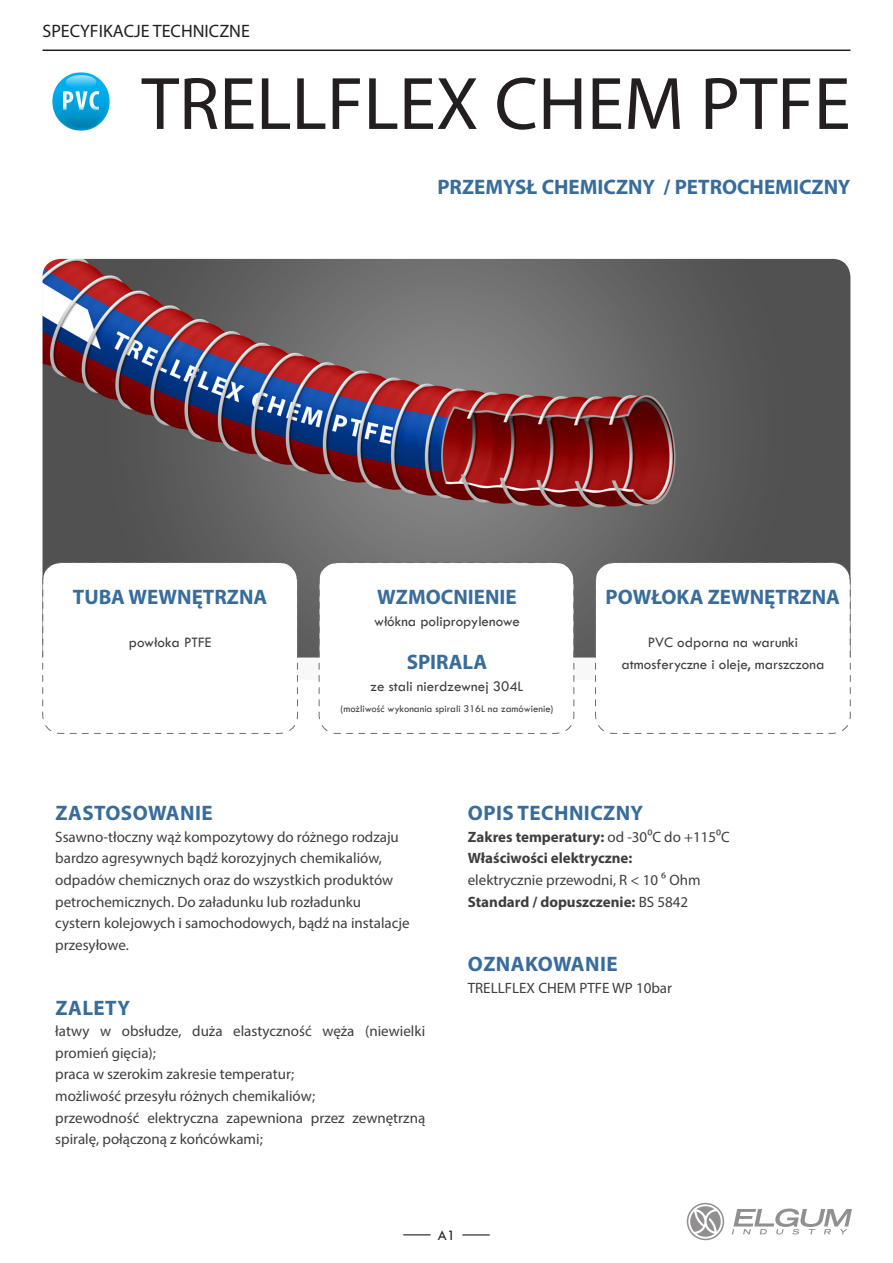
<style>
.page{position:relative;width:893px;height:1263px;background:#fff}
.page>*{position:absolute;margin:0;border:0;box-sizing:border-box;transform-origin:0 0}
.t1{font:75px "Myriad Pro";color:#231f20}
.t2{font:700 21px "Myriad Pro";color:#386c9c}
.t3{font:700 21px "Myriad Pro";letter-spacing:.02em;color:#386c9c}
.t4{font:18px "Myriad Pro";color:#231f20}
.t5{font:15px/21.6px "Myriad Pro";color:#3e3e3f}
.t6{font:15px/21.6px "Tw Cen";color:#3e3e3f;text-align:center}
.t7{font:700 15px/21.6px "Myriad Pro";color:#3e3e3f}
.t8{font:15px "Tw Cen";color:#231f20}
.t9{font:10.5px "Tw Cen";color:#3e3e3f}
.s1{font-weight:400}
.s2{font-weight:700}
</style>
<div class="page">
<svg style="left:732px;top:1208px;width:120px;height:26px"></svg>
<svg style="left:687px;top:1203px;width:37px;height:37px"></svg>
<svg style="left:403px;top:1234px;width:28px;height:1px"></svg>
<svg style="left:462px;top:1235px;width:28px;height:1px"></svg>
<hr style="left:43px;top:50px;width:807px;height:1px;background:#231f20">
<img style="left:43px;top:259px;width:807px;height:398px">
<svg style="left:42px;top:562px;width:256px;height:172px"></svg>
<svg style="left:318px;top:562px;width:257px;height:172px"></svg>
<svg style="left:595px;top:562px;width:256px;height:172px"></svg>
<img style="left:52px;top:72px;width:58px;height:59px">
<p class="t4" style="left:43px;top:19px;width:209px">SPECYFIKACJE TECHNICZNE</p>
<h1 class="t1" style="left:142px;top:58px;width:710px">TRELLFLEX CHEM PTFE</h1>
<h2 class="t2" style="left:437px;top:173px;width:415px">PRZEMYSŁ CHEMICZNY / PETROCHEMICZNY</h2>
<h2 class="t2" style="left:377px;top:583px;width:141px">WZMOCNIENIE</h2>
<h2 class="t2" style="left:606px;top:583px;width:236px">POWŁOKA ZEWNĘTRZNA</h2>
<h2 class="t2" style="left:73px;top:583px;width:196px">TUBA WEWNĘTRZNA</h2>
<p class="t6" style="left:129px;top:632px;width:84px">powłoka PTFE</p>
<p class="t6" style="left:621px;top:632px;width:204px">PVC odporna na warunki atmosferyczne i oleje, marszczona</p>
<p class="t6" style="left:374px;top:610px;width:147px">włókna polipropylenowe</p>
<h2 class="t2" style="left:407px;top:648px;width:82px">SPIRALA</h2>
<p class="t6" style="left:371px;top:675px;width:154px">ze stali nierdzewnej 304L</p>
<p class="t9" style="left:341px;top:702px;width:214px">(możliwość wykonania spirali 316L na zamówienie)</p>
<h2 class="t3" style="left:55px;top:799px;width:159px">ZASTOSOWANIE</h2>
<p class="t5" style="left:55px;top:826px;width:356px">Ssawno-tłoczny wąż kompozytowy do różnego rodzaju bardzo agresywnych bądź korozyjnych chemikaliów, odpadów chemicznych oraz do wszystkich produktów petrochemicznych. Do załadunku lub rozładunku cystern kolejowych i samochodowych, bądź na instalacje przesyłowe.</p>
<h2 class="t2" style="left:55px;top:994px;width:51px">Zalety</h2>
<p class="t5" style="left:55px;top:1020px;width:371px">łatwy w obsłudze, duża elastyczność węża (niewielki promień gięcia);<br>praca w szerokim zakresie temperatur;<br>możliwość przesyłu różnych chemikaliów;<br>przewodność elektryczna zapewniona przez zewnętrzną spiralę, połączoną z końcówkami;</p>
<h2 class="t2" style="left:468px;top:799px;width:13px">opis</h2>
<h2 class="t2" style="left:518px;top:799px;width:14px">techniczny</h2>
<p class="t7" style="left:468px;top:825px;width:264px">Zakres temperatury: <span class="s1">od -30⁰C do +115⁰C<br></span>Właściwości elektryczne:</p>
<p class="t5" style="left:468px;top:869px;width:234px">elektrycznie przewodni, R &lt; 10 ⁶ Ohm<br><span class="s2">Standard / dopuszczenie:</span> BS 5842</p>
<h2 class="t2" style="left:468px;top:951px;width:15px">oznakowanie</h2>
<p class="t5" style="left:468px;top:977px;width:206px">TRELLFLEX CHEM PTFE WP 10bar</p>
<p class="t8" style="left:438px;top:1226px;width:19px">A1</p>
</div>
